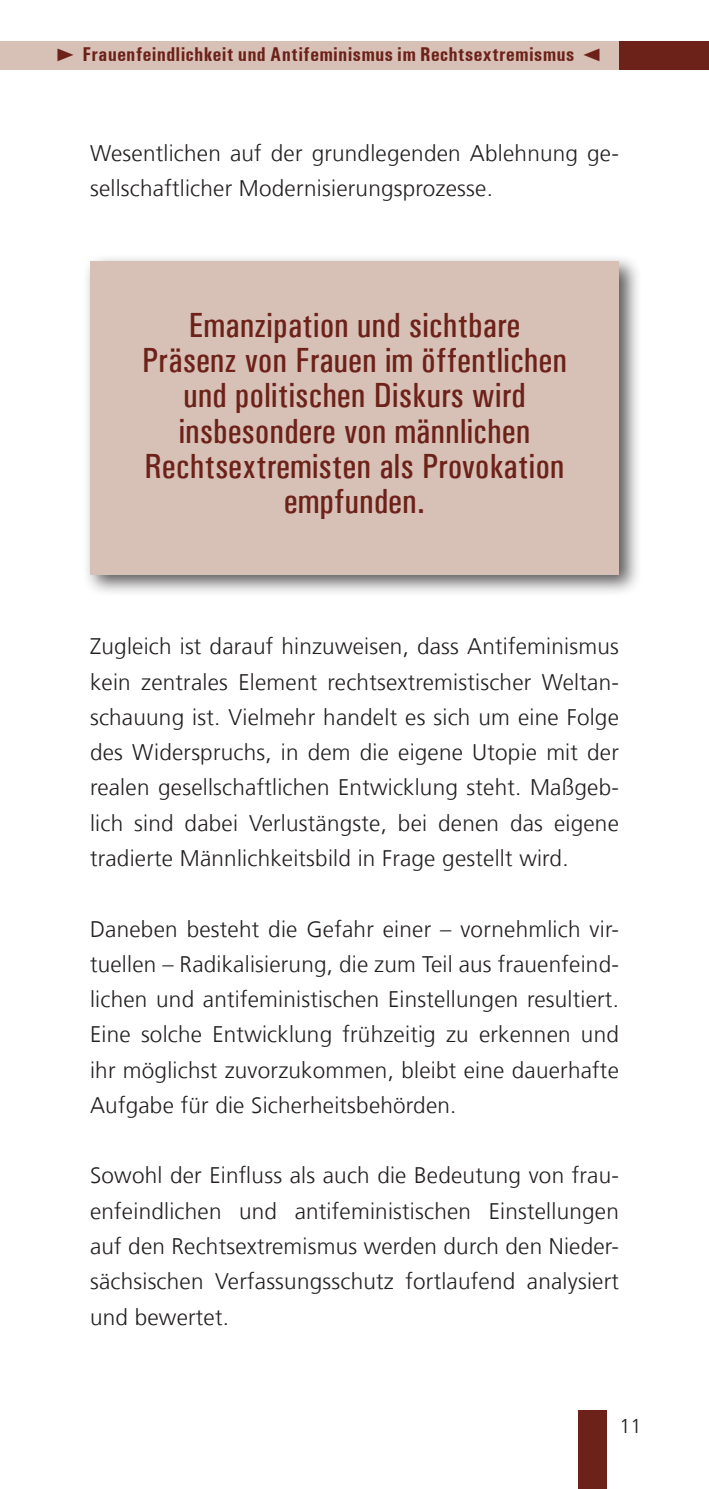
<style>
.page{position:relative;width:709px;height:1489px;background:#fff}
.page>*{position:absolute;margin:0;border:0;box-sizing:border-box;transform-origin:0 0}
.t1{font:35px/35.2px "Univers Condensed";letter-spacing:.01em;color:#6c2119;text-align:center}
.t2{font:300 22.5px/35.2px "NDS Frutiger";letter-spacing:.01em;color:#231f20;text-align:justify}
.t3{font:700 condensed 20px "Univers";letter-spacing:.02em;color:#6c2119}
.t4{font:300 20px "NDS Frutiger";color:#231f20}
.s1{font-family:"Arial";font-stretch:normal;font-size:18px}
</style>
<div class="page">
<div style="left:0;top:42px;width:619px;height:28px;background:#d7c0b6"></div>
<div style="left:619px;top:42px;width:90px;height:28px;background:#6c2119"></div>
<div style="left:578px;top:1409px;width:28px;height:79px;background:#6c2119"></div>
<div style="left:83px;top:253px;width:558px;height:343px;background:#231f20;opacity:.75"></div>
<div style="left:90px;top:261px;width:529px;height:313px;background:#d7c0b6"></div>
<p class="t3" style="left:55px;top:42px;width:549px"><span class="s1">►</span> Frauenfeindlichkeit und Antifeminismus im Rechtsextremismus <span class="s1">◄</span></p>
<p class="t2" style="left:90px;top:135px;width:530px">Wesentlichen auf der grundlegenden Ablehnung ge&shy;sellschaftlicher Modernisierungsprozesse.</p>
<h1 class="t1" style="left:142px;top:307px;width:426px">Emanzipation und sichtbare<br>Präsenz von Frauen im öffentlichen und politischen Diskurs wird insbesondere von männlichen<br>Rechtsextremisten als Provokation empfunden.</h1>
<p class="t2" style="left:90px;top:629px;width:530px">Zugleich ist darauf hinzuweisen, dass Antifeminismus kein zentrales Element rechtsextremistischer Weltan&shy;schauung ist. Vielmehr handelt es sich um eine Folge des Widerspruchs, in dem die eigene Utopie mit der realen gesellschaftlichen Entwicklung steht. Maßgeb&shy;lich sind dabei Verlustängste, bei denen das eigene tradierte Männlichkeitsbild in Frage gestellt wird.</p>
<p class="t2" style="left:90px;top:911px;width:530px">Daneben besteht die Gefahr einer – vornehmlich vir&shy;tuellen – Radikalisierung, die zum Teil aus frauenfeind&shy;lichen und antifeministischen Einstellungen resultiert.<br>Eine solche Entwicklung frühzeitig zu erkennen und ihr möglichst zuvorzukommen, bleibt eine dauerhafte Aufgabe für die Sicherheitsbehörden.</p>
<p class="t2" style="left:90px;top:1158px;width:530px">Sowohl der Einfluss als auch die Bedeutung von frau&shy;enfeindlichen und antifeministischen Einstellungen auf den Rechtsextremismus werden durch den Nieder&shy;sächsischen Verfassungsschutz fortlaufend analysiert und bewertet.</p>
<p class="t4" style="left:619px;top:1414px;width:24px">11</p>
</div>
